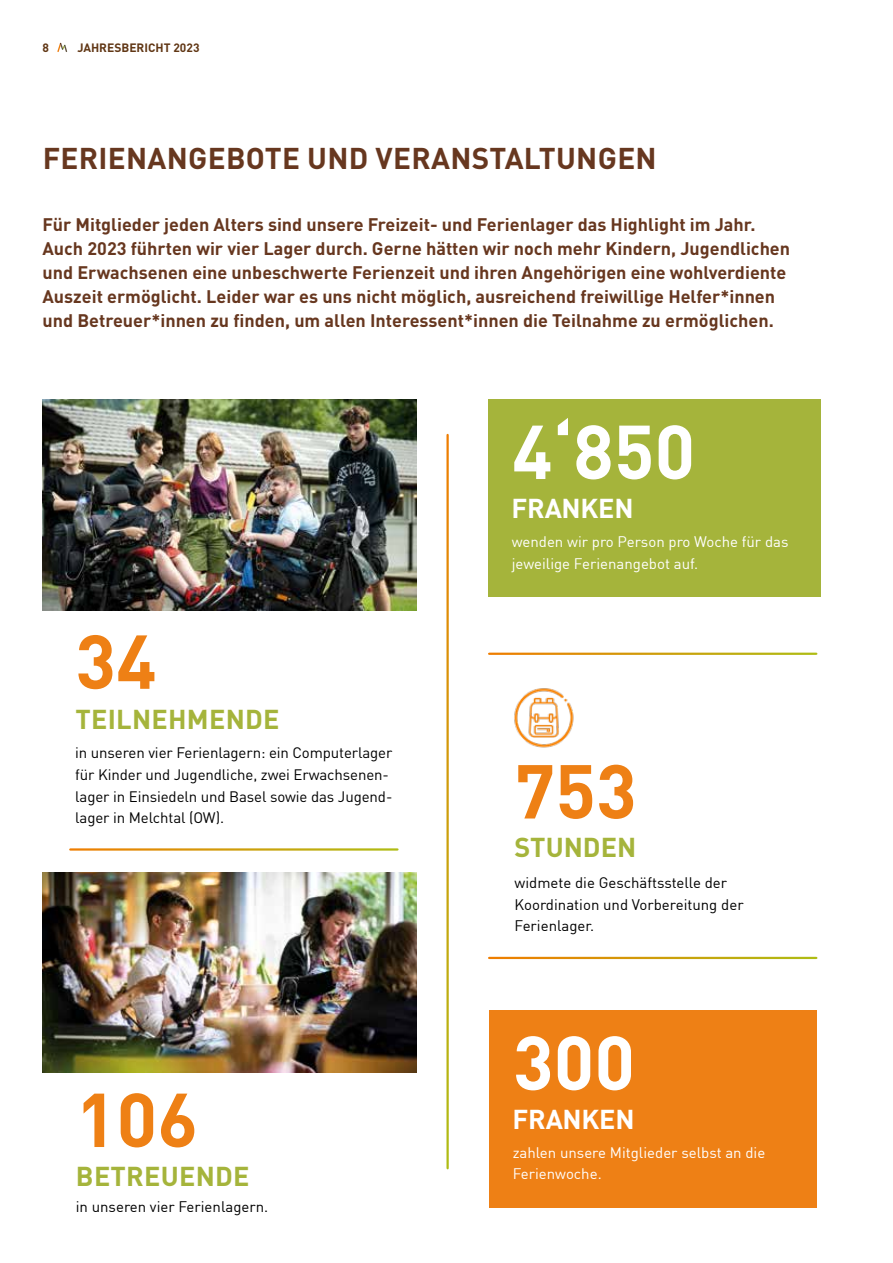
<style>
.page{position:relative;width:893px;height:1263px;background:#fff}
.page>*{position:absolute;margin:0;border:0;box-sizing:border-box;transform-origin:0 0}
.t1{font:700 75px "DIN Pro";color:#ee8015}
.t2{font:700 75px "DIN Pro";color:#fff}
.t3{font:700 29.7px "DIN Pro";letter-spacing:.01em;color:#67371f}
.t4{font:700 27px "DIN Pro";letter-spacing:.01em;color:#a5b43b}
.t5{font:700 27px "DIN Pro";letter-spacing:-.01em;color:#fff}
.t6{font:700 18px/24px "DIN Pro";color:#67371f}
.t7{font:15px/21.8px "DIN Pro";letter-spacing:-.005em;color:#000}
.t8{font:15px/21.8px "DIN";color:#fff}
.t9{font:15px/21.8px "DIN";color:#000}
.t10{font:700 12px "DINOT";color:#613715}
</style>
<div class="page">
<svg style="left:57px;top:43px;width:10px;height:9px"></svg>
<img style="left:43px;top:400px;width:374px;height:210px">
<div style="left:488px;top:400px;width:332px;height:197px;background:#a5b43b"></div>
<div style="left:489px;top:1011px;width:327px;height:197px;background:#ee8015"></div>
<img style="left:514px;top:688px;width:60px;height:60px">
<img style="left:43px;top:873px;width:374px;height:200px">
<p class="t10" style="left:43px;top:39px;width:8px">8</p>
<p class="t10" style="left:77px;top:39px;width:124px">JAHRESBERICHT 2023</p>
<h2 class="t3" style="left:43px;top:135px;width:616px">FERIENANGEBOTE UND VERANSTALTUNGEN</h2>
<p class="t6" style="left:43px;top:211px;width:749px">Für Mitglieder jeden Alters sind unsere Freizeit- und Ferienlager das Highlight im Jahr.<br>Auch 2023 führten wir vier Lager durch. Gerne hätten wir noch mehr Kindern, Jugendlichen und Erwachsenen eine unbeschwerte Ferienzeit und ihren Angehörigen eine wohlverdiente Auszeit ermöglicht. Leider war es uns nicht möglich, ausreichend freiwillige Helfer*innen und Betreuer*innen zu finden, um allen Interessent*innen die Teilnahme zu ermöglichen.</p>
<h1 class="t1" style="left:75px;top:603px;width:83px">34</h1>
<h3 class="t4" style="left:75px;top:698px;width:206px">TEILNEHMENDE</h3>
<p class="t7" style="left:75px;top:741px;width:319px">in unseren vier Ferienlagern: ein Computerlager für Kinder und Jugendliche, zwei Erwachsenen&shy;lager in Einsiedeln und Basel sowie das Jugend&shy;lager in Melchtal (OW).</p>
<h1 class="t1" style="left:76px;top:1061px;width:124px">106</h1>
<h3 class="t4" style="left:76px;top:1155px;width:175px">BETREUENDE</h3>
<p class="t9" style="left:76px;top:1195px;width:194px">in unseren vier Ferienlagern.</p>
<h1 class="t2" style="left:512px;top:393px;width:185px">4‘850</h1>
<h3 class="t5" style="left:512px;top:487px;width:123px">FRANKEN</h3>
<p class="t8" style="left:512px;top:530px;width:278px">wenden wir pro Person pro Woche für das jeweilige Ferienangebot auf.</p>
<h1 class="t1" style="left:514px;top:733px;width:124px">753</h1>
<h3 class="t4" style="left:514px;top:826px;width:123px">STUNDEN</h3>
<p class="t9" style="left:514px;top:871px;width:231px">widmete die Geschäftsstelle der<br>Koordination und Vorbereitung der<br>Ferienlager.</p>
<h1 class="t2" style="left:513px;top:1004px;width:124px">300</h1>
<h3 class="t5" style="left:513px;top:1098px;width:123px">FRANKEN</h3>
<p class="t8" style="left:513px;top:1141px;width:254px">zahlen unsere Mitglieder selbst an die<br>Ferienwoche.</p>
</div>
